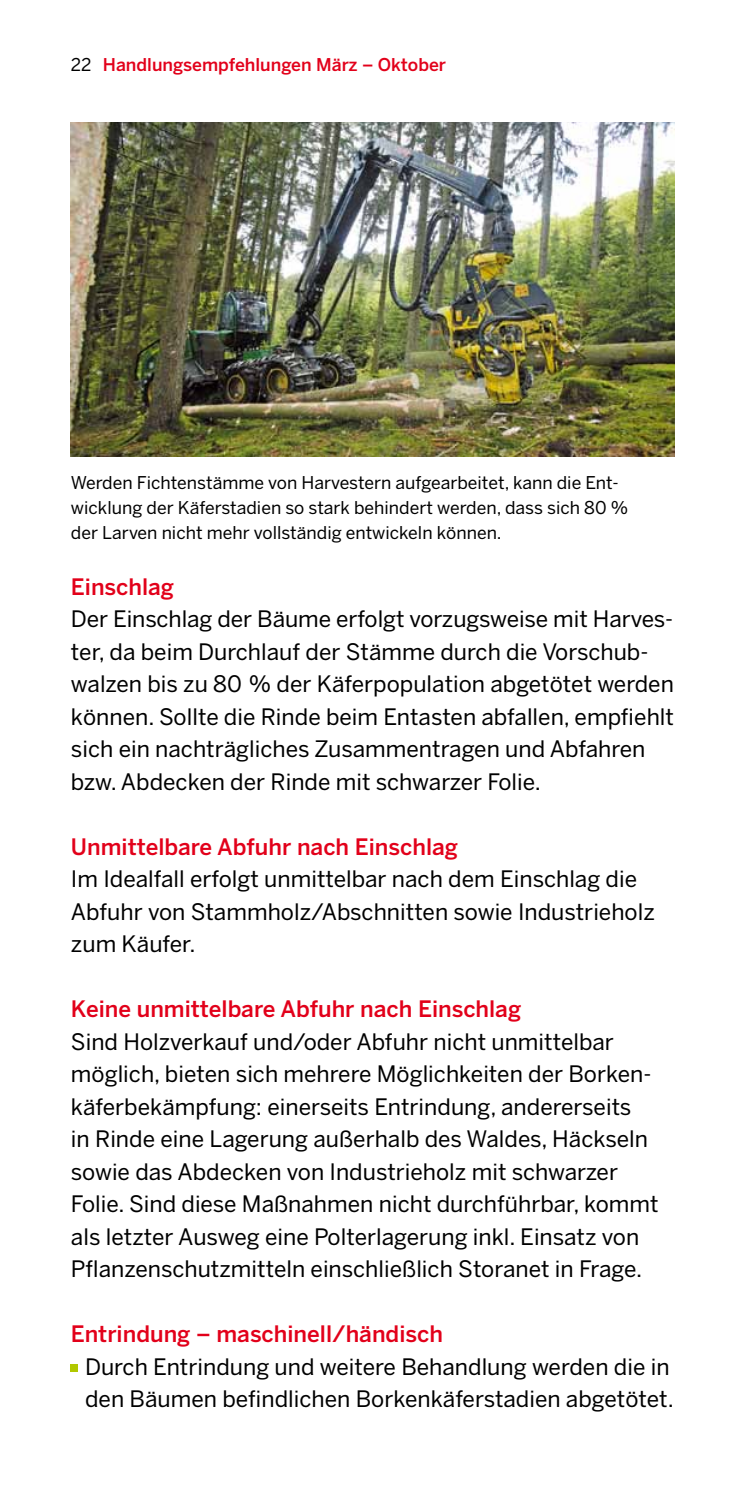
<style>
.page{position:relative;width:745px;height:1489px;background:#fff}
.page>*{position:absolute;margin:0;border:0;box-sizing:border-box;transform-origin:0 0}
.t1{font:22.5px/32.5px "Benton Sans";color:#000}
.t2{font:500 22.5px "Benton Sans";color:#e2001a}
.t3{font:17.5px/25px "Benton Sans";color:#000}
.t4{font:500 17.5px "Benton Sans";color:#e2001a}
</style>
<div class="page">
<div style="left:71px;top:1363px;width:7px;height:7px;background:#b1c800"></div>
<img style="left:71px;top:123px;width:602px;height:333px">
<p class="t3" style="left:71px;top:52px;width:22px">22</p>
<p class="t4" style="left:103px;top:54px;width:344px">Handlungsempfehlungen März – Oktober</p>
<p class="t3" style="left:71px;top:470px;width:558px">Werden Fichtenstämme von Harvestern aufgearbeitet, kann die Ent&shy;wicklung der Käferstadien so stark behindert werden, dass sich 80 % der Larven nicht mehr vollständig entwickeln können.</p>
<p class="t2" style="left:71px;top:573px;width:105px">Einschlag</p>
<p class="t1" style="left:71px;top:602px;width:604px">Der Einschlag der Bäume erfolgt vorzugsweise mit Harves&shy;ter, da beim Durchlauf der Stämme durch die Vorschub&shy;walzen bis zu 80 % der Käferpopulation abgetötet werden können. Sollte die Rinde beim Entasten abfallen, empfiehlt sich ein nachträgliches Zusammentragen und Abfahren bzw. Abdecken der Rinde mit schwarzer Folie.</p>
<p class="t2" style="left:71px;top:833px;width:388px">Unmittelbare Abfuhr nach Einschlag</p>
<p class="t1" style="left:71px;top:862px;width:585px">Im Idealfall erfolgt unmittelbar nach dem Einschlag die<br>Abfuhr von Stammholz/Abschnitten sowie Industrieholz zum Käufer.</p>
<p class="t2" style="left:71px;top:995px;width:451px">Keine unmittelbare Abfuhr nach Einschlag</p>
<p class="t1" style="left:71px;top:1024px;width:589px">Sind Holzverkauf und/oder Abfuhr nicht unmittelbar möglich, bieten sich mehrere Möglichkeiten der Borken&shy;käferbekämpfung: einerseits Entrindung, andererseits<br>in Rinde eine Lagerung außerhalb des Waldes, Häckseln sowie das Abdecken von Industrieholz mit schwarzer Folie. Sind diese Maßnahmen nicht durchführbar, kommt als letzter Ausweg eine Polterlagerung inkl. Einsatz von Pflanzenschutzmitteln einschließlich Storanet in Frage.</p>
<p class="t2" style="left:71px;top:1320px;width:373px">Entrindung – maschinell/händisch</p>
<p class="t1" style="left:85px;top:1349px;width:590px">Durch Entrindung und weitere Behandlung werden die in den Bäumen befindlichen Borkenkäferstadien abgetötet.</p>
</div>
